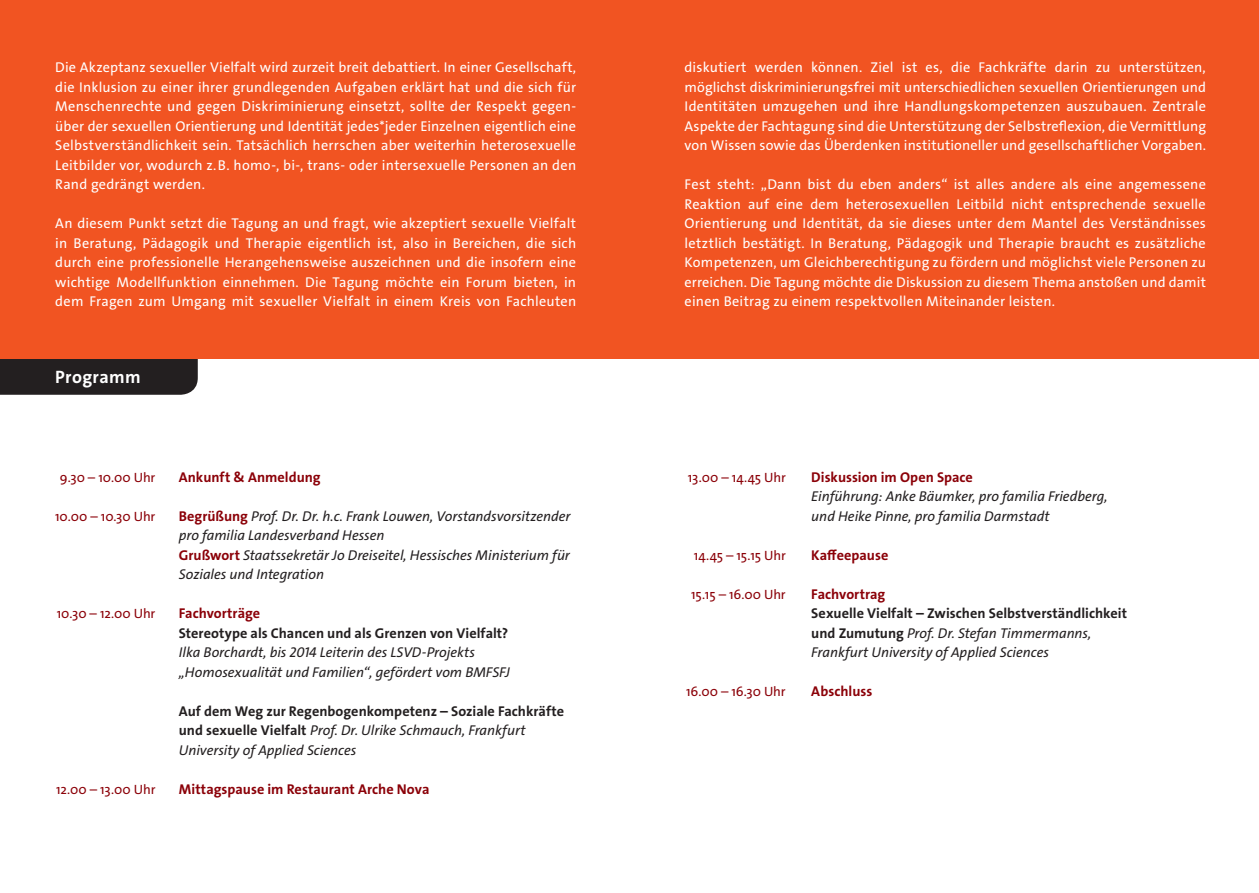
<style>
.page{position:relative;width:1259px;height:893px;background:#fff}
.page>*{position:absolute;margin:0;border:0;box-sizing:border-box;transform-origin:0 0}
.t1{font:700 18px "The Sans Os F";letter-spacing:.02em;color:#fff}
.t2{font:14.25px/19.5px "The Sans Os F";letter-spacing:.015em;color:#fff;text-align:justify}
.t3{font:italic 14.25px/19.5px "The Sans C4 s";letter-spacing:-.005em;color:#231f20}
.t4{font:700 14.25px "The Sans Os F";color:#231f20}
.t5{font:700 14.25px "The Sans Os F";color:#8b0108}
.t6{font:13.5px "The Sans Os F";letter-spacing:-.005em;color:#8b0108}
.s1{font-family:"The Sans Os F";font-weight:700;font-style:normal;color:#8b0108}
.s2{font-family:"The Sans Os F";font-weight:700;font-style:normal}
</style>
<div class="page">
<div style="left:0;top:359px;width:198px;height:36px;background:#231f20"></div>
<div style="left:0;top:0;width:1259px;height:359px;background:#f15422"></div>
<p class="t2" style="left:55px;top:58px;width:522px">Die Akzeptanz sexueller Vielfalt wird zurzeit breit debattiert. In einer Gesellschaft, die Inklusion zu einer ihrer grundlegenden Aufgaben erklärt hat und die sich für Menschenrechte und gegen Diskriminierung einsetzt, sollte der Respekt gegen&shy;über der sexuellen Orientierung und Identität jedes*jeder Einzelnen eigentlich eine Selbstverständlichkeit sein. Tatsächlich herrschen aber weiterhin heterosexuelle Leitbilder vor, wodurch z.B. homo-, bi-, trans- oder intersexuelle Personen an den Rand gedrängt werden.</p>
<p class="t2" style="left:55px;top:214px;width:522px">An diesem Punkt setzt die Tagung an und fragt, wie akzeptiert sexuelle Vielfalt in Beratung, Pädagogik und Therapie eigentlich ist, also in Bereichen, die sich durch eine professionelle Herangehensweise auszeichnen und die insofern eine wichtige Modellfunktion einnehmen. Die Tagung möchte ein Forum bieten, in dem Fragen zum Umgang mit sexueller Vielfalt in einem Kreis von Fachleuten</p>
<p class="t1" style="left:55px;top:366px;width:87px">Programm</p>
<p class="t6" style="left:60px;top:468px;width:97px">9.30 – 10.00 Uhr</p>
<p class="t6" style="left:55px;top:507px;width:102px">10.00 – 10.30 Uhr</p>
<p class="t6" style="left:57px;top:605px;width:100px">10.30 – 12.00 Uhr</p>
<p class="t6" style="left:56px;top:780px;width:101px">12.00 – 13.00 Uhr</p>
<p class="t5" style="left:179px;top:468px;width:143px">Ankunft &amp; Anmeldung</p>
<p class="t3" style="left:179px;top:506px;width:393px"><span class="s1">Begrüßung</span> Prof. Dr. Dr. h.c. Frank Louwen, Vorstandsvorsitzender pro familia Landesverband Hessen<br><span class="s1">Grußwort</span> Staatssekretär Jo Dreiseitel, Hessisches Ministerium für Soziales und Integration</p>
<p class="t5" style="left:179px;top:604px;width:83px">Fachvorträge</p>
<p class="t4" style="left:179px;top:624px;width:331px">Stereotype als Chancen und als Grenzen von Vielfalt?</p>
<p class="t3" style="left:179px;top:643px;width:333px">Ilka Borchardt, bis 2014 Leiterin des LSVD-Projekts „Homosexualität und Familien“, gefördert vom BMFSFJ</p>
<p class="t4" style="left:179px;top:702px;width:387px">Auf dem Weg zur Regenbogenkompetenz – Soziale Fachkräfte</p>
<p class="t3" style="left:179px;top:721px;width:348px"><span class="s2">und sexuelle Vielfalt</span> Prof. Dr. Ulrike Schmauch, Frankfurt<br>University of Applied Sciences</p>
<p class="t5" style="left:179px;top:780px;width:252px">Mittagspause im Restaurant Arche Nova</p>
<p class="t2" style="left:684px;top:58px;width:523px">diskutiert werden können. Ziel ist es, die Fachkräfte darin zu unterstützen, möglichst diskriminierungsfrei mit unterschiedlichen sexuellen Orientierungen und Identitäten umzugehen und ihre Handlungskompetenzen auszubauen. Zentrale Aspekte der Fachtagung sind die Unterstützung der Selbstreflexion, die Vermittlung von Wissen sowie das Überdenken institutioneller und gesellschaftlicher Vorgaben.</p>
<p class="t2" style="left:684px;top:175px;width:523px">Fest steht: „Dann bist du eben anders“ ist alles andere als eine angemessene Reaktion auf eine dem heterosexuellen Leitbild nicht entsprechende sexuelle Orientierung und Identität, da sie dieses unter dem Mantel des Verständnisses letztlich bestätigt. In Beratung, Pädagogik und Therapie braucht es zusätzliche Kompetenzen, um Gleichberechtigung zu fördern und möglichst viele Personen zu erreichen. Die Tagung möchte die Diskussion zu diesem Thema anstoßen und damit einen Beitrag zu einem respektvollen Miteinander leisten.</p>
<p class="t6" style="left:688px;top:468px;width:99px">13.00 – 14.45 Uhr</p>
<p class="t6" style="left:694px;top:546px;width:93px">14.45 – 15.15 Uhr</p>
<p class="t6" style="left:691px;top:585px;width:96px">15.15 – 16.00 Uhr</p>
<p class="t6" style="left:686px;top:683px;width:101px">16.00 – 16.30 Uhr</p>
<p class="t5" style="left:811px;top:468px;width:163px">Diskussion im Open Space</p>
<p class="t3" style="left:811px;top:487px;width:298px">Einführung: Anke Bäumker, pro familia Friedberg, und Heike Pinne, pro familia Darmstadt</p>
<p class="t5" style="left:811px;top:546px;width:78px">Kaffeepause</p>
<p class="t5" style="left:811px;top:585px;width:76px">Fachvortrag</p>
<p class="t4" style="left:811px;top:604px;width:317px">Sexuelle Vielfalt – Zwischen Selbstverständlichkeit</p>
<p class="t3" style="left:811px;top:623px;width:282px"><span class="s2">und Zumutung</span> Prof. Dr. Stefan Timmermanns,<br>Frankfurt University of Applied Sciences</p>
<p class="t5" style="left:811px;top:682px;width:62px">Abschluss</p>
</div>
